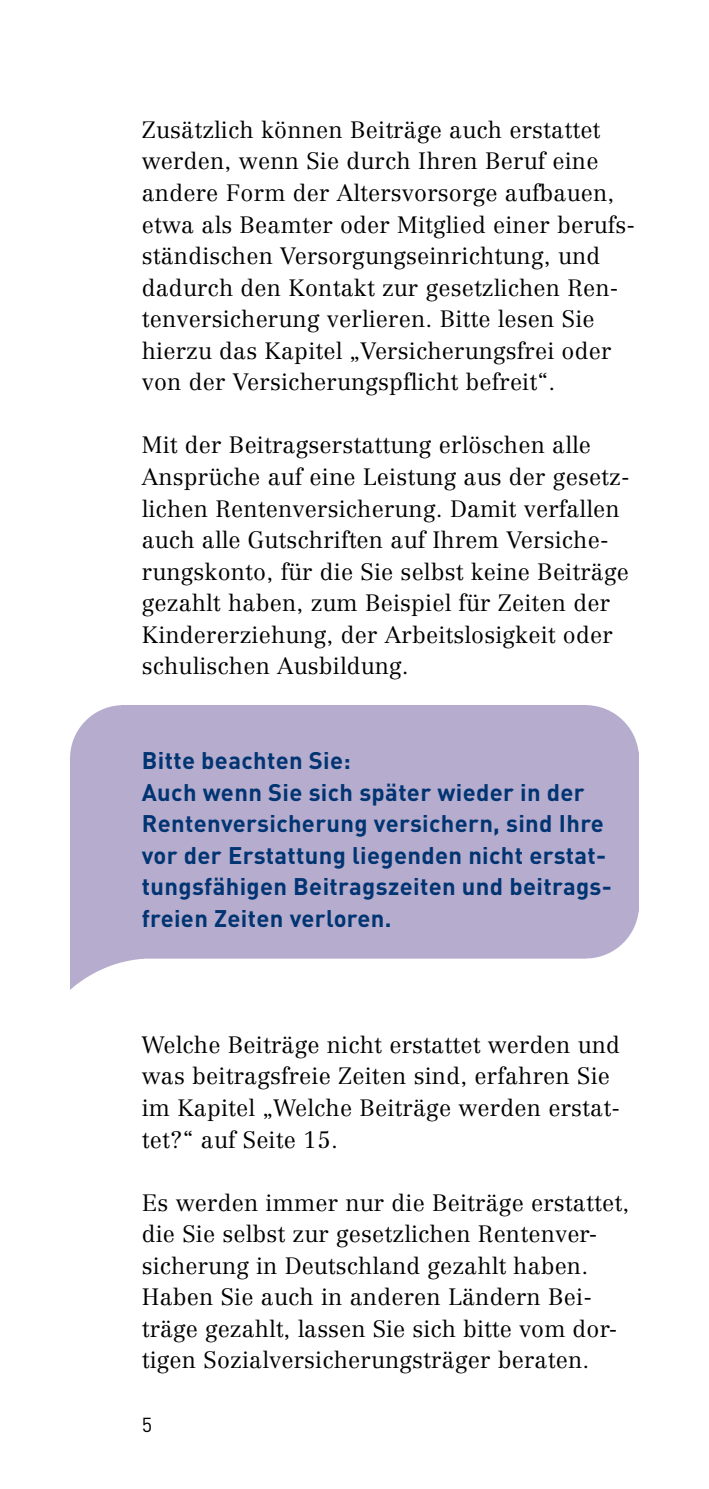
<style>
.page{position:relative;width:709px;height:1489px;background:#fff}
.page>*{position:absolute;margin:0;border:0;box-sizing:border-box;transform-origin:0 0}
.t1{font:700 23.75px/31.5px "DIN";letter-spacing:.015em;color:#003472}
.t2{font:300 23.25px/31.5px "Centennial";letter-spacing:.01em;color:#000}
.t3{font:20px "DIN";color:#000}
</style>
<div class="page">
<p class="t2" style="left:142px;top:114px;width:495px">Zusätzlich können Beiträge auch erstattet werden, wenn Sie durch Ihren Beruf eine andere Form der Altersvorsorge aufbauen, etwa als Beamter oder Mitglied einer berufs&shy;ständischen Versorgungseinrichtung, und dadurch den Kontakt zur gesetzlichen Ren&shy;tenversicherung verlieren. Bitte lesen Sie hierzu das Kapitel „Versicherungsfrei oder von der Versicherungspflicht befreit“.</p>
<p class="t2" style="left:142px;top:429px;width:489px">Mit der Beitragserstattung erlöschen alle Ansprüche auf eine Leistung aus der gesetz&shy;lichen Rentenversicherung. Damit verfallen auch alle Gutschriften auf Ihrem Versiche&shy;rungskonto, für die Sie selbst keine Beiträge gezahlt haben, zum Beispiel für Zeiten der Kindererziehung, der Arbeitslosigkeit oder schulischen Ausbildung.</p>
<h3 class="t1" style="left:142px;top:743px;width:210px">Bitte beachten Sie:</h3>
<p class="t1" style="left:142px;top:775px;width:471px">Auch wenn Sie sich später wieder in der Rentenversicherung versichern, sind Ihre vor der Erstattung liegenden nicht erstat&shy;tungsfähigen Beitragszeiten und beitrags&shy;freien Zeiten verloren.</p>
<p class="t2" style="left:142px;top:1028px;width:479px">Welche Beiträge nicht erstattet werden und was beitragsfreie Zeiten sind, erfahren Sie im Kapitel „Welche Beiträge werden erstat&shy;tet?“ auf Seite 15.</p>
<p class="t2" style="left:142px;top:1186px;width:489px">Es werden immer nur die Beiträge erstattet, die Sie selbst zur gesetzlichen Rentenver&shy;sicherung in Deutschland gezahlt haben.<br>Haben Sie auch in anderen Ländern Bei&shy;träge gezahlt, lassen Sie sich bitte vom dor&shy;tigen Sozialversicherungsträger beraten.</p>
<p class="t3" style="left:142px;top:1411px;width:12px">5</p>
</div>
